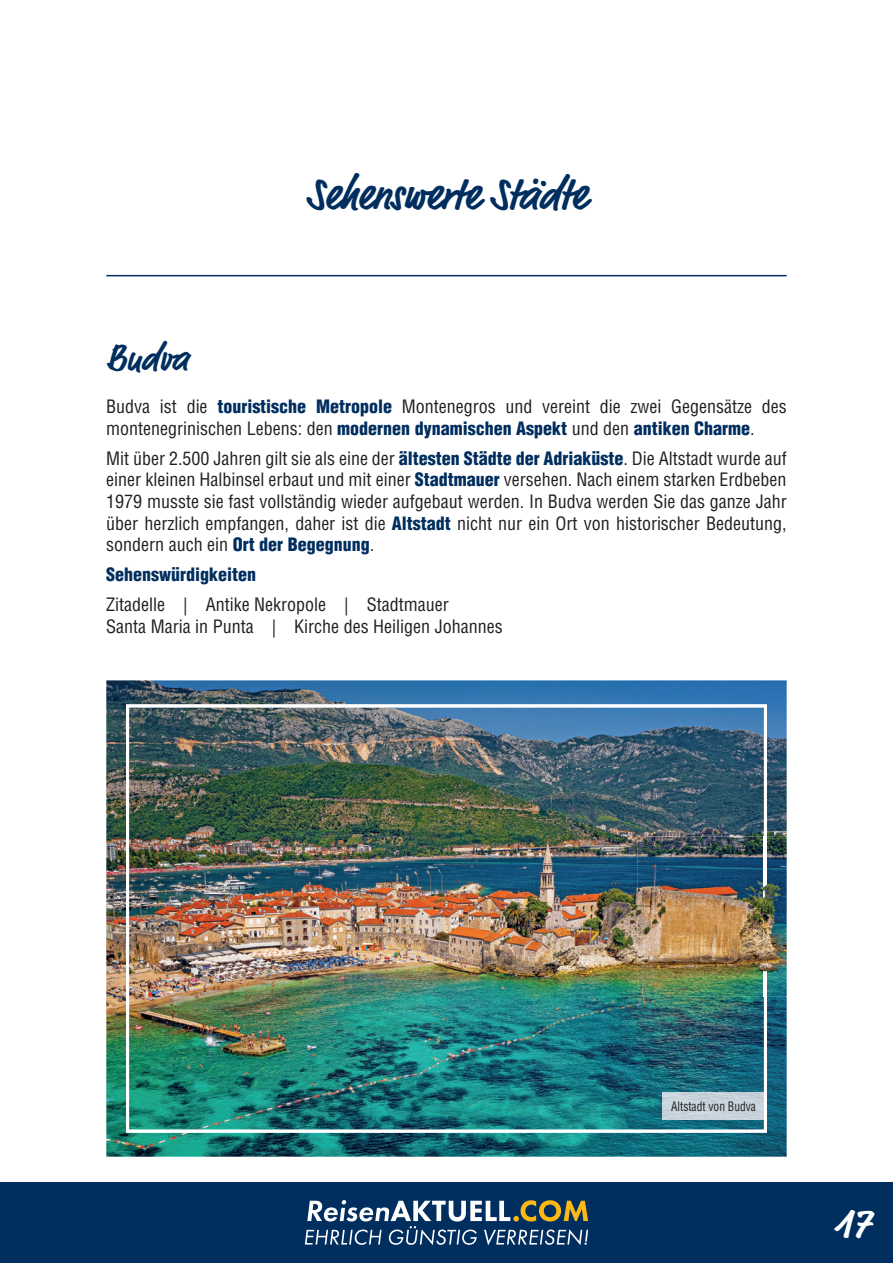
<style>
.page{position:relative;width:893px;height:1263px;background:#fff}
.page>*{position:absolute;margin:0;border:0;box-sizing:border-box;transform-origin:0 0}
.t1{font:700 45px "Market Pro";letter-spacing:-.005em;color:#002e5e;scale:.95 1}
.t2{font:700 42px "Market Pro";color:#fff}
.t3{font:700 37.5px "Market Pro";letter-spacing:-.005em;color:#002e5e;scale:.95 1}
.t4{font:condensed 18px/21.6px "Helvetica LT Std";color:#231f20}
.t5{font:900 condensed 18px "Helvetica LT Std";color:#002e5e}
.t6{font:condensed 12.75px "Helvetica LT Std";color:#231f20;scale:.9 1}
.s1{font-weight:900;color:#002e5e}
</style>
<div class="page">
<hr style="left:106px;top:275px;width:681px;height:1px;background:#002e5e">
<div style="left:0;top:1182px;width:893px;height:81px;background:#002e5e"></div>
<svg style="left:305px;top:1200px;width:283px;height:45px"></svg>
<img style="left:106px;top:680px;width:681px;height:477px">
<img style="left:126px;top:704px;width:641px;height:429px">
<img style="left:638px;top:837px;width:149px;height:159px">
<img style="left:764px;top:837px;width:3px;height:159px">
<h1 class="t1" style="left:306px;top:163px;width:297px">Sehenswerte Städte</h1>
<h3 class="t3" style="left:106px;top:332px;width:88px">Budva</h3>
<p class="t4" style="left:106px;top:396px;width:682px">Budva ist die <span class="s1">touristische Metropole</span> Montenegros und vereint die zwei Gegensätze des montenegrinischen Lebens: den <span class="s1">modernen dynamischen Aspekt</span> und den <span class="s1">antiken Charme</span>.</p>
<p class="t4" style="left:106px;top:447px;width:682px;text-align:justify">Mit über 2.500 Jahren gilt sie als eine der <span class="s1">ältesten Städte der Adriaküste</span>. Die Altstadt wurde auf einer kleinen Halbinsel erbaut und mit einer <span class="s1">Stadtmauer</span> versehen. Nach einem starken Erdbeben 1979 musste sie fast vollständig wieder aufgebaut werden. In Budva werden Sie das ganze Jahr über herzlich empfangen, daher ist die <span class="s1">Altstadt</span> nicht nur ein Ort von historischer Bedeutung, sondern auch ein <span class="s1">Ort der Begegnung</span>.</p>
<p class="t5" style="left:106px;top:563px;width:151px">Sehenswürdigkeiten</p>
<p class="t4" style="left:106px;top:594px;width:398px">Zitadelle | Antike Nekropole | Stadtmauer<br>Santa Maria in Punta | Kirche des Heiligen Johannes</p>
<p class="t6" style="left:671px;top:1098px;width:96px">Altstadt von Budva</p>
<h2 class="t2" style="left:834px;top:1194px;width:39px">17</h2>
</div>
